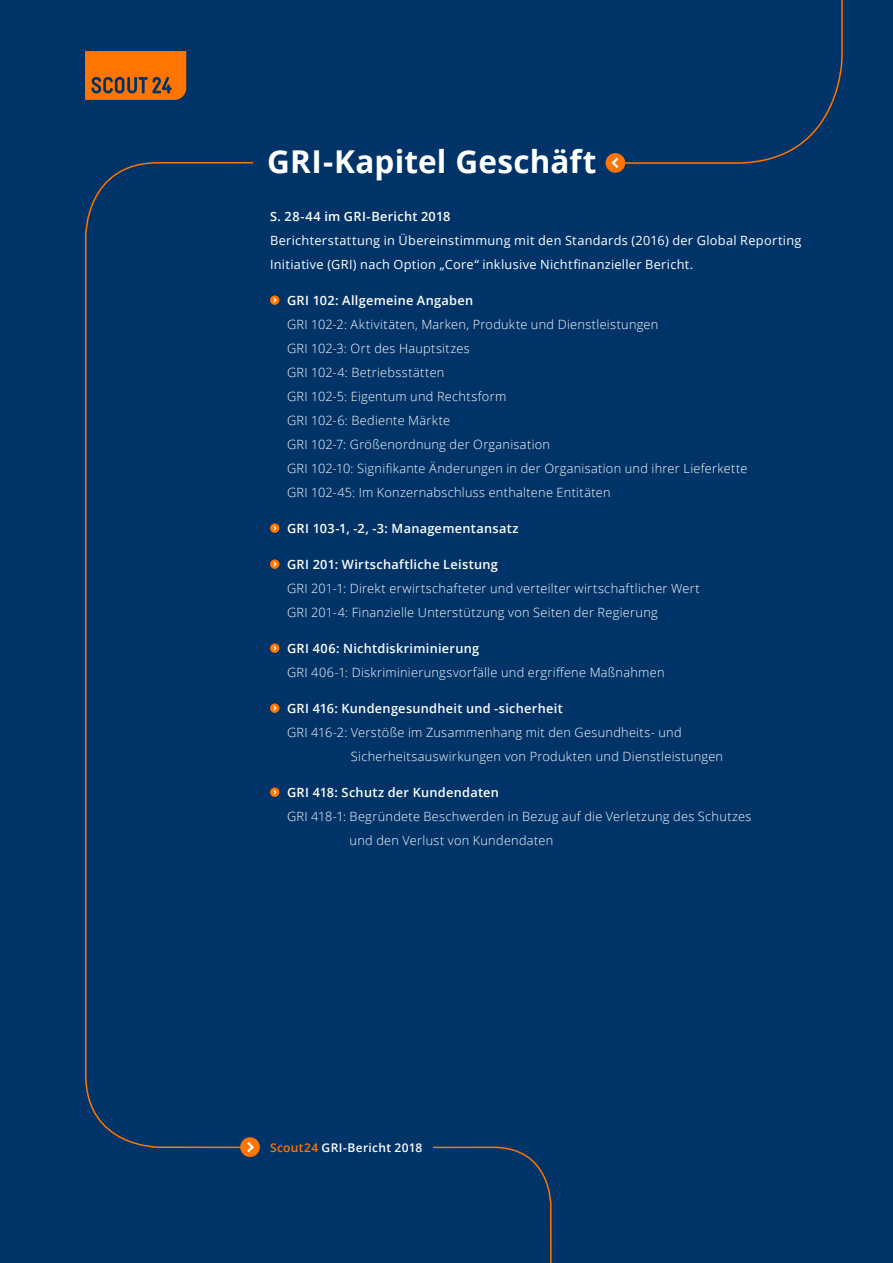
<style>
.page{position:relative;width:893px;height:1263px;background:#003468}
.page>*{position:absolute;margin:0;border:0;box-sizing:border-box;transform-origin:0 0}
.t1{font:700 31.5px "Open Sans";letter-spacing:.005em;color:#fff}
.t2{font:300 12.75px/24px "Open Sans";letter-spacing:.02em;color:#fff}
.t3{font:600 12.75px "Open Sans";letter-spacing:.025em;color:#fff}
.t4{font:12.75px/24px "Open Sans";letter-spacing:.025em;color:#fff}
.t5{font:600 12px "Open Sans";letter-spacing:.03em;color:#fff}
.s1{color:#ff7500}
</style>
<div class="page">
<svg style="left:85px;top:51px;width:101px;height:49px;background:#df6c0c"></svg>
<svg style="left:270px;top:295px;width:9px;height:10px"></svg>
<svg style="left:273px;top:298px;width:4px;height:5px"></svg>
<svg style="left:270px;top:523px;width:9px;height:10px"></svg>
<svg style="left:273px;top:526px;width:4px;height:5px"></svg>
<svg style="left:270px;top:559px;width:9px;height:10px"></svg>
<svg style="left:273px;top:562px;width:4px;height:5px"></svg>
<svg style="left:270px;top:643px;width:9px;height:10px"></svg>
<svg style="left:273px;top:646px;width:4px;height:5px"></svg>
<svg style="left:270px;top:703px;width:9px;height:10px"></svg>
<svg style="left:273px;top:706px;width:4px;height:5px"></svg>
<svg style="left:270px;top:787px;width:9px;height:10px"></svg>
<svg style="left:273px;top:790px;width:4px;height:5px"></svg>
<svg style="left:624px;top:0;width:219px;height:165px"></svg>
<div style="left:606px;top:153px;width:19px;height:20px;background:#ff7500;border-radius:50%"></div>
<svg style="left:611px;top:158px;width:7px;height:10px"></svg>
<svg style="left:432px;top:1146px;width:120px;height:117px"></svg>
<svg style="left:85px;top:162px;width:171px;height:987px"></svg>
<div style="left:240px;top:1137px;width:20px;height:20px;background:#ff7500;border-radius:50%"></div>
<svg style="left:247px;top:1142px;width:7px;height:10px"></svg>
<h1 class="t1" style="left:267px;top:139px;width:331px">GRI-Kapitel Geschäft</h1>
<p class="t3" style="left:270px;top:207px;width:182px">S. 28-44 im GRI-Bericht 2018</p>
<p class="t4" style="left:270px;top:228px;width:533px">Berichterstattung in Übereinstimmung mit den Standards (2016) der Global Reporting<br>Initiative (GRI) nach Option „Core“ inklusive Nichtfinanzieller Bericht.</p>
<p class="t3" style="left:287px;top:291px;width:188px">GRI 102: Allgemeine Angaben</p>
<p class="t2" style="left:287px;top:312px;width:462px">GRI 102-2: Aktivitäten, Marken, Produkte und Dienstleistungen<br>GRI 102-3: Ort des Hauptsitzes<br>GRI 102-4: Betriebsstätten<br>GRI 102-5: Eigentum und Rechtsform<br>GRI 102-6: Bediente Märkte<br>GRI 102-7: Größenordnung der Organisation<br>GRI 102-10: Signifikante Änderungen in der Organisation und ihrer Lieferkette GRI 102-45: Im Konzernabschluss enthaltene Entitäten</p>
<p class="t3" style="left:287px;top:519px;width:233px">GRI 103-1, -2, -3: Managementansatz</p>
<p class="t3" style="left:287px;top:555px;width:212px">GRI 201: Wirtschaftliche Leistung</p>
<p class="t2" style="left:287px;top:576px;width:414px">GRI 201-1: Direkt erwirtschafteter und verteilter wirtschaftlicher Wert<br>GRI 201-4: Finanzielle Unterstützung von Seiten der Regierung</p>
<p class="t3" style="left:287px;top:639px;width:194px">GRI 406: Nichtdiskriminierung</p>
<p class="t2" style="left:287px;top:660px;width:379px">GRI 406-1: Diskriminierungsvorfälle und ergriffene Maßnahmen</p>
<p class="t3" style="left:287px;top:699px;width:277px">GRI 416: Kundengesundheit und -sicherheit</p>
<p class="t2" style="left:351px;top:720px;width:374px;text-indent:-64px">GRI 416-2: Verstöße im Zusammenhang mit den Gesundheits- und<br>Sicherheitsauswirkungen von Produkten und Dienstleistungen</p>
<p class="t3" style="left:287px;top:783px;width:214px">GRI 418: Schutz der Kundendaten</p>
<p class="t2" style="left:350px;top:804px;width:403px;text-indent:-63px">GRI 418-1: Begründete Beschwerden in Bezug auf die Verletzung des Schutzes und den Verlust von Kundendaten</p>
<p class="t5" style="left:270px;top:1139px;width:154px"><span class="s1">Scout24</span> GRI-Bericht 2018</p>
</div>
